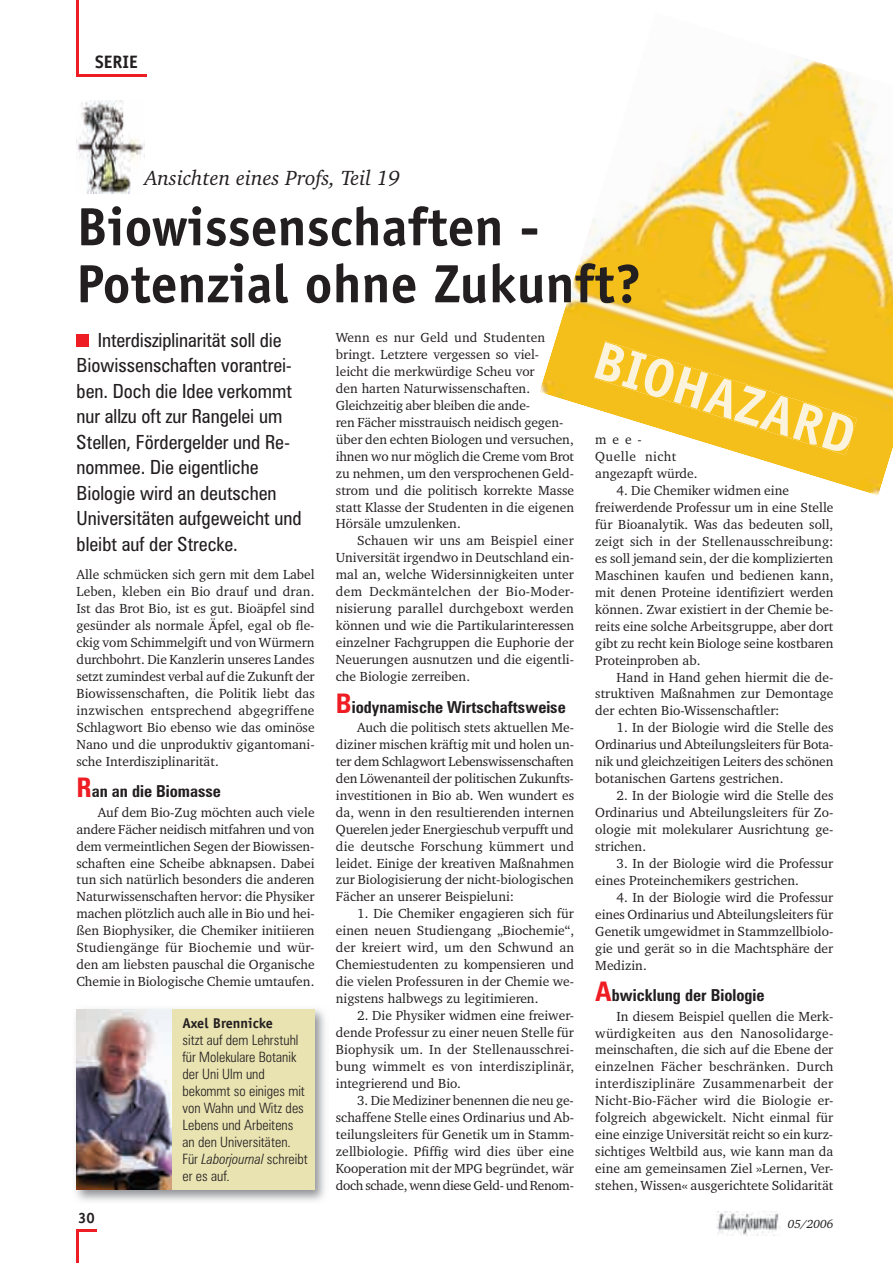
<style>
.page{position:relative;width:893px;height:1263px;background:#fff}
.page>*{position:absolute;margin:0;border:0;box-sizing:border-box;transform-origin:0 0}
.t1{font:700 54px/57px "Officina Sans";color:#231f20}
.t2{font:italic 21px "Charter IT Cby BT";color:#231f20}
.t3{font:condensed 19.5px/25.5px "Zurich BT";color:#231f20}
.t4{font:700 18px "Officina Sans";color:#231f20}
.t5{font:700 condensed 16.5px "Zurich BT";color:#231f20}
.t6{font:700 15px "Officina Sans";color:#231f20}
.t7{font:300 condensed 14.25px/17px "Zurich BT";color:#231f20}
.t8{font:700 14.25px "Officina Sans";color:#231f20}
.t9{font:13.5px/17px "Charter IT Cby BT";color:#231f20;text-align:justify}
.t10{font:italic 12px "Charter IT Cby BT";color:#231f20}
.s1{font-size:27px;color:#ee1d23}
.s2{font-style:italic}
</style>
<div class="page">
<hr style="left:76px;top:1229px;width:3px;height:34px;background:#ee1d23">
<hr style="left:76px;top:1229px;width:20px;height:2px;background:#ee1d23">
<img style="left:717px;top:1211px;width:64px;height:24px">
<hr style="left:76px;top:0;width:3px;height:76px;background:#ee1d23">
<hr style="left:76px;top:74px;width:71px;height:2px;background:#ee1d23">
<img style="left:540px;top:58px;width:353px;height:438px">
<img style="left:77px;top:100px;width:68px;height:93px">
<div style="left:77px;top:334px;width:12px;height:13px;background:#ee1d23"></div>
<img style="left:76px;top:1009px;width:249px;height:192px">
<div style="left:77px;top:1009px;width:238px;height:181px;background:#e9e3b1"></div>
<img style="left:77px;top:1009px;width:95px;height:181px">
<img style="left:594px;top:341px;width:263px;height:114px">
<h3 class="t4" style="left:95px;top:50px;width:44px">SERIE</h3>
<h2 class="t2" style="left:145px;top:164px;width:257px">Ansichten eines Profs, Teil 19</h2>
<h1 class="t1" style="left:76px;top:198px;width:567px">Biowissenschaften -<br>Potenzial ohne Zukunft?</h1>
<p class="t3" style="left:77px;top:327px;width:227px;text-indent:21px">Interdisziplinarität soll die<br>Biowissenschaften vorantrei&shy;ben. Doch die Idee verkommt nur allzu oft zur Rangelei um<br>Stellen, Fördergelder und Re&shy;nommee. Die eigentliche<br>Biologie wird an deutschen<br>Universitäten aufgeweicht und bleibt auf der Strecke.</p>
<p class="t9" style="left:76px;top:566px;width:240px">Alle schmücken sich gern mit dem Label Leben, kleben ein Bio drauf und dran.<br>Ist das Brot Bio, ist es gut. Bioäpfel sind gesünder als normale Äpfel, egal ob fle&shy;ckig vom Schimmelgift und von Würmern durchbohrt. Die Kanzlerin unseres Landes setzt zumindest verbal auf die Zukunft der Biowissenschaften, die Politik liebt das inzwischen entsprechend abgegriffene Schlagwort Bio ebenso wie das ominöse Nano und die unproduktiv gigantomani&shy;sche Interdisziplinarität.</p>
<p class="t5" style="left:76px;top:781px;width:146px"><span class="s1">R</span>an an die Biomasse</p>
<p class="t9" style="left:76px;top:803px;width:240px;text-indent:21px">Auf dem Bio-Zug möchten auch viele andere Fächer neidisch mitfahren und von dem vermeintlichen Segen der Biowissen&shy;schaften eine Scheibe abknapsen. Dabei tun sich natürlich besonders die anderen Naturwissenschaften hervor: die Physiker machen plötzlich auch alle in Bio und hei&shy;ßen Biophysiker, die Chemiker initiieren Studiengänge für Biochemie und wür&shy;den am liebsten pauschal die Organische Chemie in Biologische Chemie umtaufen.</p>
<p class="t6" style="left:78px;top:1208px;width:18px">30</p>
<p class="t8" style="left:182px;top:1014px;width:92px">Axel Brennicke</p>
<p class="t7" style="left:182px;top:1032px;width:127px">sitzt auf dem Lehrstuhl für Molekulare Botanik der Uni Ulm und bekommt so einiges mit von Wahn und Witz des<br>Lebens und Arbeitens an den Universitäten.<br>Für <span class="s2">Laborjournal</span> schreibt er es auf.</p>
<p class="t9" style="left:336px;top:329px;width:240px;text-align:left">Wenn es nur Geld und Studenten bringt. Letztere vergessen so viel&shy;leicht die merkwürdige Scheu vor<br>den harten Naturwissenschaften.<br>Gleichzeitig aber bleiben die ande-<br>ren Fächer misstrauisch neidisch gegen&shy;über den echten Biologen und versuchen, ihnen wo nur möglich die Creme vom Brot zu nehmen, um den versprochenen Geld&shy;strom und die politisch korrekte Masse statt Klasse der Studenten in die eigenen Hörsäle umzulenken.</p>
<p class="t9" style="left:336px;top:532px;width:240px;text-indent:21px">Schauen wir uns am Beispiel einer Universität irgendwo in Deutschland ein&shy;mal an, welche Widersinnigkeiten unter dem Deckmäntelchen der Bio-Moder&shy;nisierung parallel durchgeboxt werden können und wie die Partikularinteressen einzelner Fachgruppen die Euphorie der Neuerungen ausnutzen und die eigentli&shy;che Biologie zerreiben.</p>
<p class="t5" style="left:336px;top:697px;width:231px"><span class="s1">B</span>iodynamische Wirtschaftsweise</p>
<p class="t9" style="left:336px;top:718px;width:240px;text-indent:21px">Auch die politisch stets aktuellen Me&shy;diziner mischen kräftig mit und holen un&shy;ter dem Schlagwort Lebenswissenschaften den Löwenanteil der politischen Zukunfts&shy;investitionen in Bio ab. Wen wundert es da, wenn in den resultierenden internen Querelen jeder Energieschub verpufft und die deutsche Forschung kümmert und leidet. Einige der kreativen Maßnahmen zur Biologisierung der nicht-biologischen Fächer an unserer Beispieluni:</p>
<p class="t9" style="left:336px;top:905px;width:240px;text-indent:21px">1. Die Chemiker engagieren sich für einen neuen Studiengang „Biochemie“, der kreiert wird, um den Schwund an Chemiestudenten zu kompensieren und die vielen Professuren in der Chemie we&shy;nigstens halbwegs zu legitimieren.</p>
<p class="t9" style="left:336px;top:1007px;width:240px;text-indent:21px">2. Die Physiker widmen eine freiwer&shy;dende Professur zu einer neuen Stelle für Biophysik um. In der Stellenausschrei&shy;bung wimmelt es von interdisziplinär, integrierend und Bio.</p>
<p class="t9" style="left:336px;top:1091px;width:240px;text-indent:21px">3. Die Mediziner benennen die neu ge&shy;schaffene Stelle eines Ordinarius und Ab&shy;teilungsleiters für Genetik um in Stamm&shy;zellbiologie. Pfiffig wird dies über eine Kooperation mit der MPG begründet, wär doch schade, wenn diese Geld- und Renom-</p>
<p class="t9" style="left:595px;top:431px;width:104px;text-align:left">mee-<br>Quelle nicht angezapft würde.</p>
<p class="t9" style="left:595px;top:482px;width:240px;text-align:left;text-indent:21px">4. Die Chemiker widmen eine freiwerdende Professur um in eine Stelle für Bioanalytik. Was das bedeuten soll, zeigt sich in der Stellenausschreibung: es soll jemand sein, der die komplizierten Maschinen kaufen und bedienen kann, mit denen Proteine identifiziert werden können. Zwar existiert in der Chemie be&shy;reits eine solche Arbeitsgruppe, aber dort gibt zu recht kein Biologe seine kostbaren Proteinproben ab.</p>
<p class="t9" style="left:595px;top:668px;width:240px;text-indent:21px">Hand in Hand gehen hiermit die de&shy;struktiven Maßnahmen zur Demontage der echten Bio-Wissenschaftler:</p>
<p class="t9" style="left:595px;top:719px;width:240px;text-indent:21px">1. In der Biologie wird die Stelle des Ordinarius und Abteilungsleiters für Bota&shy;nik und gleichzeitigen Leiters des schönen botanischen Gartens gestrichen.</p>
<p class="t9" style="left:595px;top:787px;width:240px;text-indent:21px">2. In der Biologie wird die Stelle des Ordinarius und Abteilungsleiters für Zo&shy;ologie mit molekularer Ausrichtung ge&shy;strichen.</p>
<p class="t9" style="left:595px;top:855px;width:240px;text-indent:21px">3. In der Biologie wird die Professur eines Proteinchemikers gestrichen.</p>
<p class="t9" style="left:595px;top:888px;width:240px;text-indent:21px">4. In der Biologie wird die Professur eines Ordinarius und Abteilungsleiters für Genetik umgewidmet in Stammzellbiolo&shy;gie und gerät so in die Machtsphäre der Medizin.</p>
<p class="t5" style="left:595px;top:985px;width:171px"><span class="s1">A</span>bwicklung der Biologie</p>
<p class="t9" style="left:595px;top:1007px;width:240px;text-indent:21px">In diesem Beispiel quellen die Merk&shy;würdigkeiten aus den Nanosolidarge&shy;meinschaften, die sich auf die Ebene der einzelnen Fächer beschränken. Durch interdisziplinäre Zusammenarbeit der Nicht-Bio-Fächer wird die Biologie er&shy;folgreich abgewickelt. Nicht einmal für eine einzige Universität reicht so ein kurz&shy;sichtiges Weltbild aus, wie kann man da eine am gemeinsamen Ziel »Lernen, Ver&shy;stehen, Wissen« ausgerichtete Solidarität</p>
<p class="t10" style="left:788px;top:1216px;width:47px">05/2006</p>
</div>
